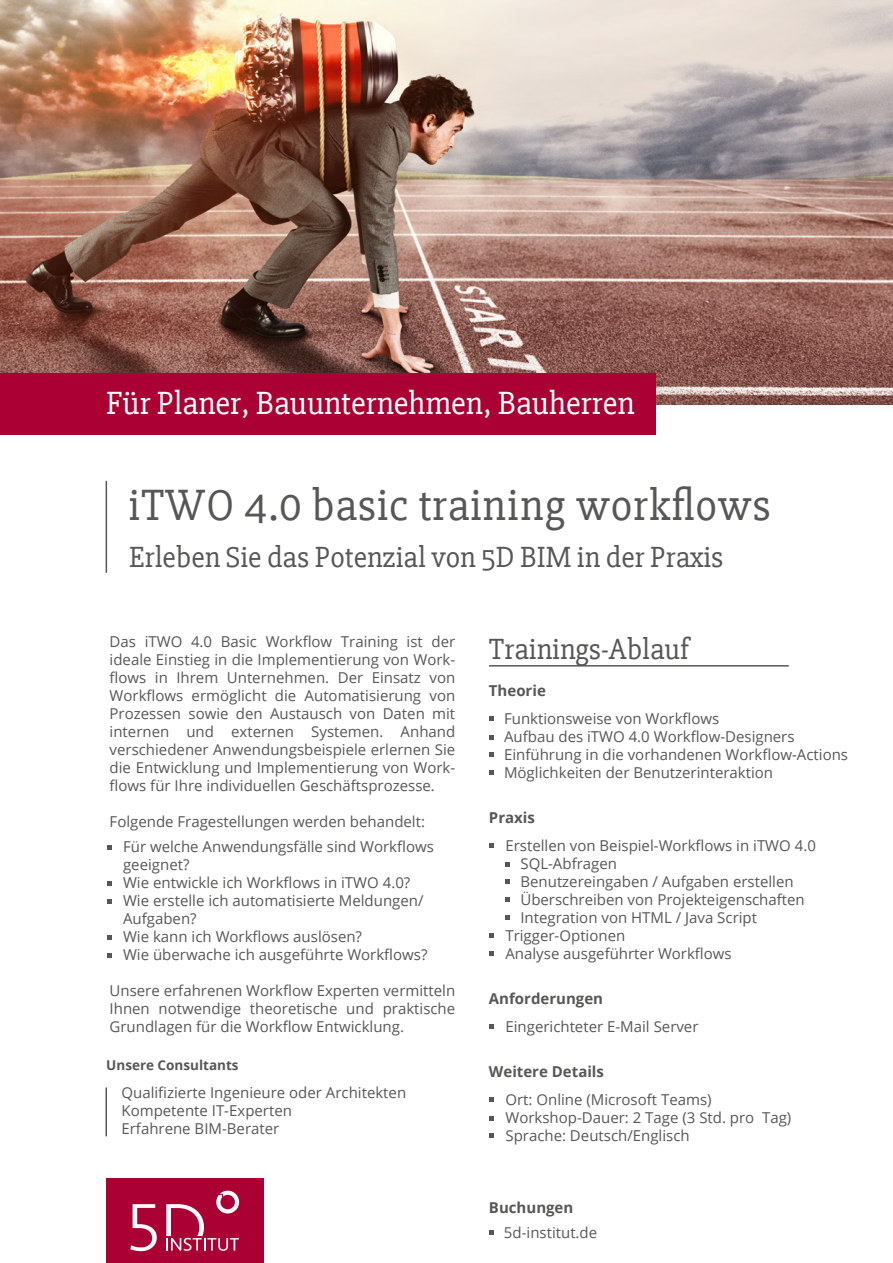
<style>
.page{position:relative;width:893px;height:1263px;background:#fff}
.page>*{position:absolute;margin:0;border:0;box-sizing:border-box;transform-origin:0 0}
.t1{font:45px "Slabo 27 px";letter-spacing:.02em;color:#575756}
.t2{font:33px "Slabo 27 px";color:#fff}
.t3{font:30px "Slabo 27 px";color:#575756}
.t4{font:15px/18px "Open Sans";color:#575756}
.t5{font:700 15px "Open Sans";color:#575756}
.t6{font:700 13.5px "Open Sans";color:#575756}
</style>
<div class="page">
<hr style="left:106px;top:1087px;width:1px;height:49px;background:#575756">
<hr style="left:106px;top:481px;width:1px;height:92px;background:#575756">
<div style="left:106px;top:1178px;width:158px;height:85px;background:#ab0033"></div>
<svg style="left:130px;top:1204px;width:27px;height:47px"></svg>
<svg style="left:166px;top:1191px;width:73px;height:60px"></svg>
<svg style="left:489px;top:716px;width:4px;height:5px"></svg>
<svg style="left:489px;top:844px;width:4px;height:4px"></svg>
<hr style="left:489px;top:665px;width:300px;height:1px;background:#575756">
<svg style="left:108px;top:899px;width:4px;height:4px"></svg>
<svg style="left:108px;top:881px;width:4px;height:4px"></svg>
<svg style="left:108px;top:845px;width:4px;height:4px"></svg>
<svg style="left:489px;top:770px;width:4px;height:5px"></svg>
<svg style="left:489px;top:735px;width:4px;height:4px"></svg>
<svg style="left:489px;top:752px;width:4px;height:5px"></svg>
<svg style="left:505px;top:862px;width:4px;height:5px"></svg>
<svg style="left:505px;top:916px;width:4px;height:4px"></svg>
<svg style="left:505px;top:880px;width:4px;height:4px"></svg>
<svg style="left:505px;top:898px;width:5px;height:4px"></svg>
<svg style="left:489px;top:952px;width:4px;height:4px"></svg>
<svg style="left:489px;top:934px;width:4px;height:4px"></svg>
<svg style="left:489px;top:1025px;width:4px;height:4px"></svg>
<img style="left:1px;top:0;width:892px;height:404px">
<div style="left:1px;top:373px;width:655px;height:62px;background:#ab0033"></div>
<svg style="left:489px;top:1116px;width:4px;height:4px"></svg>
<svg style="left:489px;top:1097px;width:4px;height:4px"></svg>
<svg style="left:489px;top:1133px;width:4px;height:4px"></svg>
<svg style="left:489px;top:1230px;width:4px;height:5px"></svg>
<svg style="left:108px;top:935px;width:4px;height:4px"></svg>
<svg style="left:108px;top:953px;width:4px;height:4px"></svg>
<h2 class="t2" style="left:106px;top:384px;width:530px">Für Planer, Bauunternehmen, Bauherren</h2>
<h1 class="t1" style="left:129px;top:479px;width:643px">iTWO 4.0 basic training workflows</h1>
<h3 class="t3" style="left:129px;top:539px;width:596px">Erleben Sie das Potenzial von 5D BIM in der Praxis</h3>
<p class="t4" style="left:110px;top:632px;width:347px;text-align:justify">Das iTWO 4.0 Basic Workflow Training ist der ideale Einstieg in die Implementierung von Work&shy;flows in Ihrem Unternehmen. Der Einsatz von Workflows ermöglicht die Automatisierung von Prozessen sowie den Austausch von Daten mit internen und externen Systemen. Anhand verschiedener Anwendungsbeispiele erlernen Sie die Entwicklung und Implementierung von Work&shy;flows für Ihre individuellen Geschäftsprozesse.</p>
<p class="t4" style="left:110px;top:812px;width:317px">Folgende Fragestellungen werden behandelt:</p>
<p class="t4" style="left:123px;top:838px;width:312px">Für welche Anwendungsfälle sind Workflows geeignet?<br>Wie entwickle ich Workflows in iTWO 4.0?<br>Wie erstelle ich automatisierte Meldungen/<br>Aufgaben?<br>Wie kann ich Workflows auslösen?<br>Wie überwache ich ausgeführte Workflows?</p>
<p class="t4" style="left:110px;top:981px;width:347px;text-align:justify">Unsere erfahrenen Workflow Experten vermitteln Ihnen notwendige theoretische und praktische Grundlagen für die Workflow Entwicklung.</p>
<p class="t6" style="left:106px;top:1055px;width:134px">Unsere Consultants</p>
<p class="t4" style="left:121px;top:1083px;width:286px">Qualifizierte Ingenieure oder Architekten<br>Kompetente IT-Experten<br>Erfahrene BIM-Berater</p>
<h3 class="t3" style="left:489px;top:631px;width:201px">Trainings-Ablauf</h3>
<p class="t5" style="left:489px;top:680px;width:58px">Theorie</p>
<p class="t4" style="left:504px;top:709px;width:346px">Funktionsweise von Workflows<br>Aufbau des iTWO 4.0 Workflow-Designers Einführung in die vorhandenen Workflow-Actions Möglichkeiten der Benutzerinteraktion</p>
<p class="t5" style="left:489px;top:807px;width:47px">Praxis</p>
<p class="t4" style="left:505px;top:836px;width:312px">Erstellen von Beispiel-Workflows in iTWO 4.0</p>
<p class="t4" style="left:520px;top:854px;width:98px">SQL-Abfragen</p>
<p class="t4" style="left:520px;top:872px;width:275px">Benutzereingaben / Aufgaben erstellen</p>
<p class="t4" style="left:520px;top:890px;width:286px">Überschreiben von Projekteigenschaften</p>
<p class="t4" style="left:520px;top:908px;width:238px">Integration von HTML / Java Script</p>
<p class="t4" style="left:505px;top:926px;width:121px">Trigger-Optionen</p>
<p class="t4" style="left:505px;top:944px;width:228px">Analyse ausgeführter Workflows</p>
<p class="t5" style="left:489px;top:988px;width:116px">Anforderungen</p>
<p class="t4" style="left:505px;top:1017px;width:195px">Eingerichteter E-Mail Server</p>
<p class="t5" style="left:489px;top:1061px;width:117px">Weitere Details</p>
<p class="t4" style="left:505px;top:1090px;width:287px">Ort: Online (Microsoft Teams)<br>Workshop-Dauer: 2 Tage (3 Std. pro Tag)<br>Sprache: Deutsch/Englisch</p>
<p class="t5" style="left:489px;top:1197px;width:86px">Buchungen</p>
<p class="t4" style="left:504px;top:1223px;width:95px">5d-institut.de</p>
</div>
